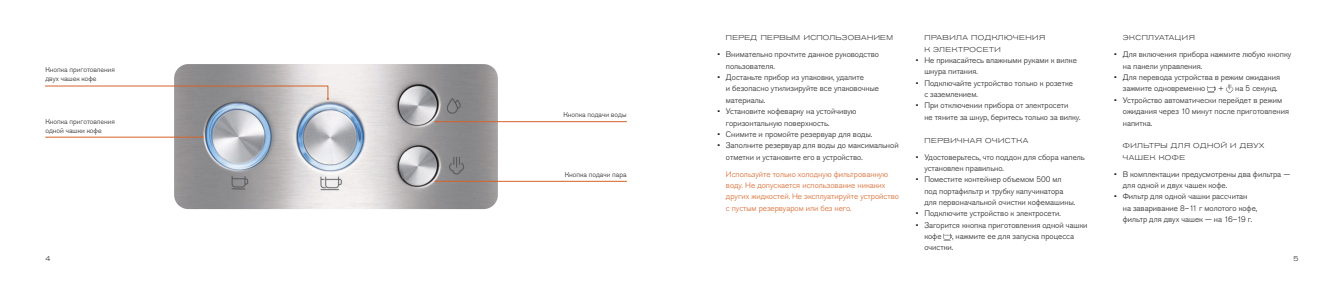
<style>
.page{position:relative;width:1344px;height:284px;background:#fff}
.page>*{position:absolute;margin:0;border:0;box-sizing:border-box;transform-origin:0 0}
.t1{font:300 8px/11.3px "Akzidenz Grotesk Pro";color:#231f20}
.bullet{font:300 8px/11.3px "Akzidenz Grotesk Pro";color:#d56327}
.t2{font:300 7px "Akzidenz Grotesk Pro";color:#231f20}
.bullet-2{font:300 expanded 7px/11.3px "Akzidenz Grotesk Pro";letter-spacing:.07em;color:#231f20}
.head_2{font:300 expanded 7px "Akzidenz Grotesk Pro";letter-spacing:.04em;color:#231f20}
</style>
<div class="page">
<img style="left:174px;top:64px;width:324px;height:145px">
<hr style="left:46px;top:137px;width:156px;height:1px;background:#d56327">
<hr style="left:436px;top:181px;width:190px;height:1px;background:#d56327">
<hr style="left:436px;top:121px;width:190px;height:1px;background:#d56327">
<svg style="left:45px;top:85px;width:284px;height:15px"></svg>
<svg style="left:943px;top:233px;width:9px;height:7px"></svg>
<svg style="left:1207px;top:86px;width:9px;height:7px"></svg>
<svg style="left:1226px;top:84px;width:7px;height:9px"></svg>
<p class="t2" style="left:45px;top:65px;width:71px">Кнопка приготовления</p>
<p class="t2" style="left:45px;top:74px;width:53px">двух чашек кофе</p>
<p class="t2" style="left:45px;top:117px;width:71px">Кнопка приготовления</p>
<p class="t2" style="left:45px;top:126px;width:58px">одной чашки кофе</p>
<p class="t2" style="left:563px;top:110px;width:65px">Кнопка подачи воды</p>
<p class="t2" style="left:565px;top:170px;width:63px">Кнопка подачи пара</p>
<p class="head_2" style="left:726px;top:33px;width:168px">ПЕРЕД ПЕРВЫМ ИСПОЛЬЗОВАНИЕМ</p>
<p class="t1" style="left:726px;top:49px;width:155px;text-indent:-9px">• Внимательно прочтите данное руководство пользователя.</p>
<p class="t1" style="left:726px;top:71px;width:155px;text-indent:-9px">• Достаньте прибор из упаковки, удалите<br>и безопасно утилизируйте все упаковочные материалы.</p>
<p class="t1" style="left:726px;top:106px;width:132px;text-indent:-9px">• Установите кофеварку на устойчивую горизонтальную поверхность.</p>
<p class="t1" style="left:717px;top:128px;width:156px">• Снимите и промойте резервуар для воды.</p>
<p class="t1" style="left:726px;top:140px;width:174px;text-indent:-9px">• Заполните резервуар для воды до максимальной отметки и установите его в устройство.</p>
<p class="bullet" style="left:726px;top:168px;width:175px">Используйте только холодную фильтрованную воду. Не допускается использование никаких других жидкостей. Не эксплуатируйте устройство с пустым резервуаром или без него.</p>
<p class="bullet-2" style="left:924px;top:32px;width:122px">ПРАВИЛА ПОДКЛЮЧЕНИЯ<br>К ЭЛЕКТРОСЕТИ</p>
<p class="t1" style="left:924px;top:54px;width:154px;text-indent:-9px">• Не прикасайтесь влажными руками к вилке шнура питания.</p>
<p class="t1" style="left:924px;top:77px;width:150px;text-indent:-9px">• Подключайте устройство только к розетке с заземлением.</p>
<p class="t1" style="left:924px;top:100px;width:158px;text-indent:-9px">• При отключении прибора от электросети<br>не тяните за шнур, беритесь только за вилку.</p>
<p class="bullet-2" style="left:924px;top:134px;width:105px">ПЕРВИЧНАЯ ОЧИСТКА</p>
<p class="t1" style="left:924px;top:151px;width:162px;text-indent:-9px">• Удостоверьтесь, что поддон для сбора капель установлен правильно.</p>
<p class="t1" style="left:924px;top:174px;width:152px;text-indent:-9px">• Поместите контейнер объемом 500 мл под портафильтр и трубку капучинатора для первоначальной очистки кофемашины.</p>
<p class="t1" style="left:916px;top:208px;width:146px">• Подключите устройство к электросети.</p>
<p class="t1" style="left:924px;top:219px;width:165px;text-indent:-9px">• Загорится кнопка приготовления одной чашки кофе</p>
<p class="t1" style="left:924px;top:230px;width:151px;text-indent:28px">, нажмите ее для запуска процесса очистки.</p>
<p class="bullet-2" style="left:1123px;top:32px;width:74px">ЭКСПЛУАТАЦИЯ</p>
<p class="t1" style="left:1123px;top:49px;width:170px;text-indent:-9px">• Для включения прибора нажмите любую кнопку на панели управления.</p>
<p class="t1" style="left:1123px;top:71px;width:159px;text-indent:-9px">• Для перевода устройства в режим ожидания зажмите одновременно</p>
<p class="t1" style="left:1218px;top:83px;width:7px">+</p>
<p class="t1" style="left:1235px;top:83px;width:44px">на 5 секунд.</p>
<p class="t1" style="left:1123px;top:94px;width:168px;text-indent:-9px">• Устройство автоматически перейдет в режим ожидания через 10 минут после приготовления напитка.</p>
<p class="bullet-2" style="left:1123px;top:140px;width:143px">ФИЛЬТРЫ ДЛЯ ОДНОЙ И ДВУХ<br>ЧАШЕК КОФЕ</p>
<p class="t1" style="left:1123px;top:168px;width:169px;text-indent:-9px">• В комплектации предусмотрены два фильтра — для одной и двух чашек кофе.</p>
<p class="t1" style="left:1123px;top:191px;width:136px;text-indent:-9px">• Фильтр для одной чашки рассчитан на заваривание 8–11 г молотого кофе, фильтр для двух чашек — на 16–19 г.</p>
<p class="bullet-2" style="left:45px;top:253px;width:7px">4</p>
<p class="bullet-2" style="left:1293px;top:253px;width:7px">5</p>
</div>
